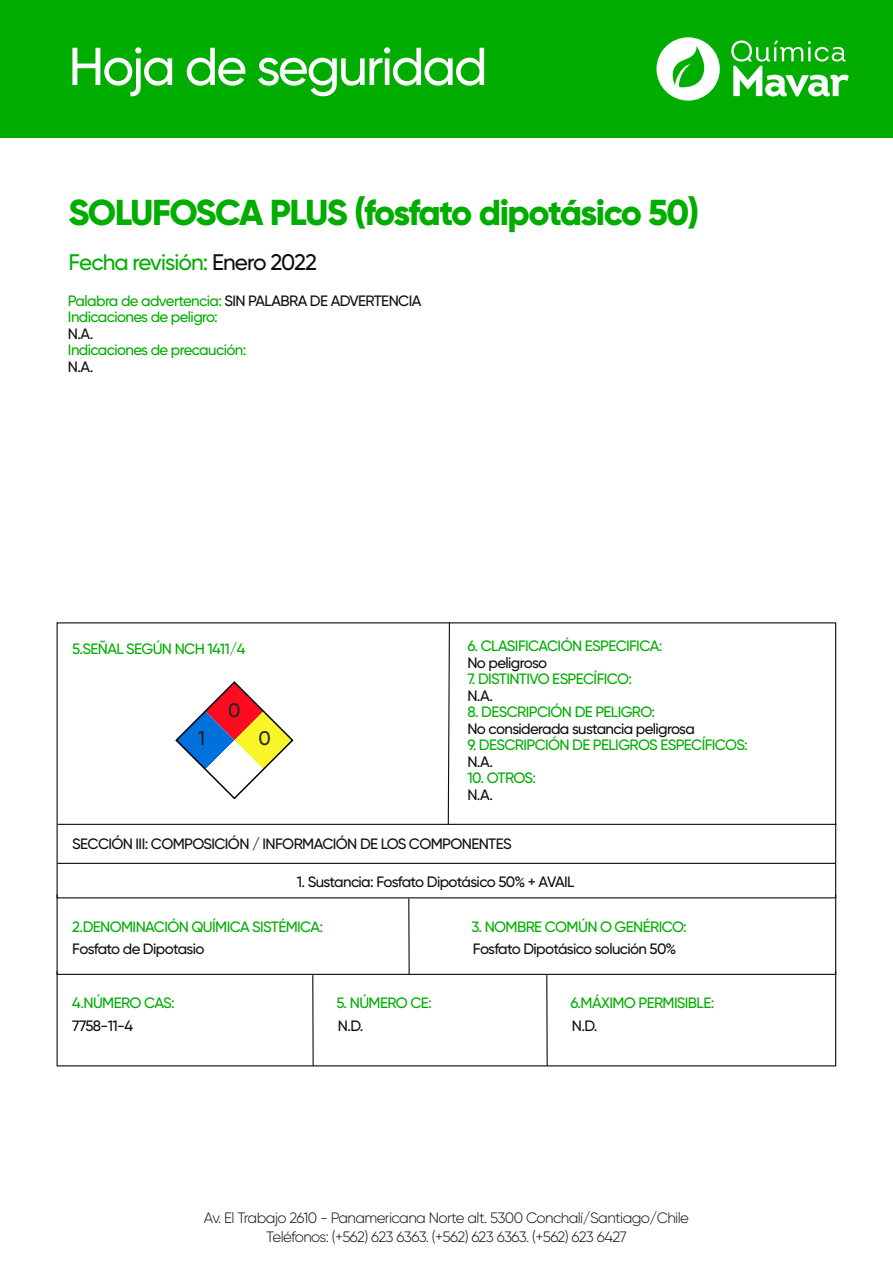
<style>
.page{position:relative;width:893px;height:1263px;background:#fff}
.page>*{position:absolute;margin:0;border:0;box-sizing:border-box;transform-origin:0 0}
.t1{font:500 53.25px "Gilroy";letter-spacing:-.04em;color:#fff}
.t2{font:800 36px "Gilroy";letter-spacing:-.045em;color:#00ad00}
.t3{font:500 22.5px "Gilroy";letter-spacing:-.04em;color:#00ad00}
.t4{font:500 19.65px "Gilroy";color:#222}
.t5{font:500 15px/16.5px "Gilroy";letter-spacing:-.04em;color:#00ad00}
.t6{font:500 15px "Gilroy";letter-spacing:-.04em;color:#0e0e0e}
.t7{font:300 15px/18.9px "Gilroy";letter-spacing:-.04em;color:#0e0e0e;text-align:center}
.s1{color:#0e0e0e}
</style>
<div class="page">
<div style="left:0;top:0;width:893px;height:138px;background:#00ad00"></div>
<svg style="left:656px;top:37px;width:64px;height:64px"></svg>
<svg style="left:731px;top:40px;width:118px;height:57px"></svg>
<svg style="left:447px;top:624px;width:4px;height:200px"></svg>
<svg style="left:57px;top:898px;width:779px;height:73px"></svg>
<hr style="left:408px;top:899px;width:2px;height:75px;background:#0e0e0e">
<svg style="left:57px;top:971px;width:779px;height:95px"></svg>
<hr style="left:57px;top:863px;width:779px;height:1px;background:#0e0e0e">
<hr style="left:58px;top:824px;width:778px;height:1px;background:#0e0e0e">
<svg style="left:175px;top:681px;width:119px;height:119px"></svg>
<h1 class="t1" style="left:68px;top:34px;width:421px">Hoja de seguridad</h1>
<h2 class="t2" style="left:68px;top:190px;width:632px">SOLUFOSCA PLUS (fosfato dipotásico 50)</h2>
<h3 class="t3" style="left:68px;top:249px;width:250px">Fecha revisión: <span class="s1">Enero 2022</span></h3>
<p class="t5" style="left:68px;top:292px;width:355px">Palabra de advertencia: <span class="s1">SIN PALABRA DE ADVERTENCIA<br></span>Indicaciones de peligro:</p>
<p class="t6" style="left:68px;top:324px;width:27px">N.A.</p>
<p class="t5" style="left:68px;top:341px;width:180px">Indicaciones de precaución:</p>
<p class="t6" style="left:68px;top:357px;width:27px">N.A.</p>
<p class="t5" style="left:72px;top:641px;width:175px">5.SEÑAL SEGÚN NCH 1411/4</p>
<p class="t5" style="left:467px;top:637px;width:196px">6. CLASIFICACIÓN ESPECIFICA:</p>
<p class="t6" style="left:467px;top:653px;width:81px">No peligroso</p>
<p class="t5" style="left:467px;top:670px;width:166px">7. DISTINTIVO ESPECÍFICO:</p>
<p class="t6" style="left:467px;top:686px;width:27px">N.A.</p>
<p class="t5" style="left:467px;top:703px;width:189px">8. DESCRIPCIÓN DE PELIGRO:</p>
<p class="t6" style="left:467px;top:719px;width:229px">No considerada sustancia peligrosa</p>
<p class="t5" style="left:467px;top:736px;width:282px">9. DESCRIPCIÓN DE PELIGROS ESPECÍFICOS:</p>
<p class="t6" style="left:467px;top:752px;width:27px">N.A.</p>
<p class="t5" style="left:467px;top:769px;width:70px">10. OTROS:</p>
<p class="t6" style="left:467px;top:785px;width:27px">N.A.</p>
<h3 class="t4" style="left:228px;top:698px;width:14px">0</h3>
<h3 class="t4" style="left:198px;top:726px;width:8px">1</h3>
<h3 class="t4" style="left:258px;top:726px;width:14px">0</h3>
<p class="t6" style="left:72px;top:835px;width:441px">SECCIÓN III: COMPOSICIÓN / INFORMACIÓN DE LOS COMPONENTES</p>
<p class="t6" style="left:297px;top:872px;width:279px">1. Sustancia: Fosfato Dipotásico 50% + AVAIL</p>
<p class="t5" style="left:72px;top:918px;width:252px">2.DENOMINACIÓN QUÍMICA SISTÉMICA:</p>
<p class="t6" style="left:72px;top:940px;width:134px">Fosfato de Dipotasio</p>
<p class="t5" style="left:72px;top:995px;width:104px">4.NÚMERO CAS:</p>
<p class="t6" style="left:72px;top:1016px;width:62px">7758-11-4</p>
<p class="t5" style="left:336px;top:995px;width:97px">5. NÚMERO CE:</p>
<p class="t6" style="left:338px;top:1016px;width:27px">N.D.</p>
<p class="t5" style="left:471px;top:918px;width:217px">3. NOMBRE COMÚN O GENÉRICO:</p>
<p class="t6" style="left:473px;top:940px;width:205px">Fosfato Dipotásico solución 50%</p>
<p class="t5" style="left:570px;top:995px;width:145px">6.MÁXIMO PERMISIBLE:</p>
<p class="t6" style="left:572px;top:1016px;width:27px">N.D.</p>
<p class="t7" style="left:204px;top:1208px;width:487px">Av. El Trabajo 2610 - Panamericana Norte alt. 5300 Conchalí/Santiago/Chile<br>Teléfonos: (+562) 623 6363. (+562) 623 6363. (+562) 623 6427</p>
</div>
